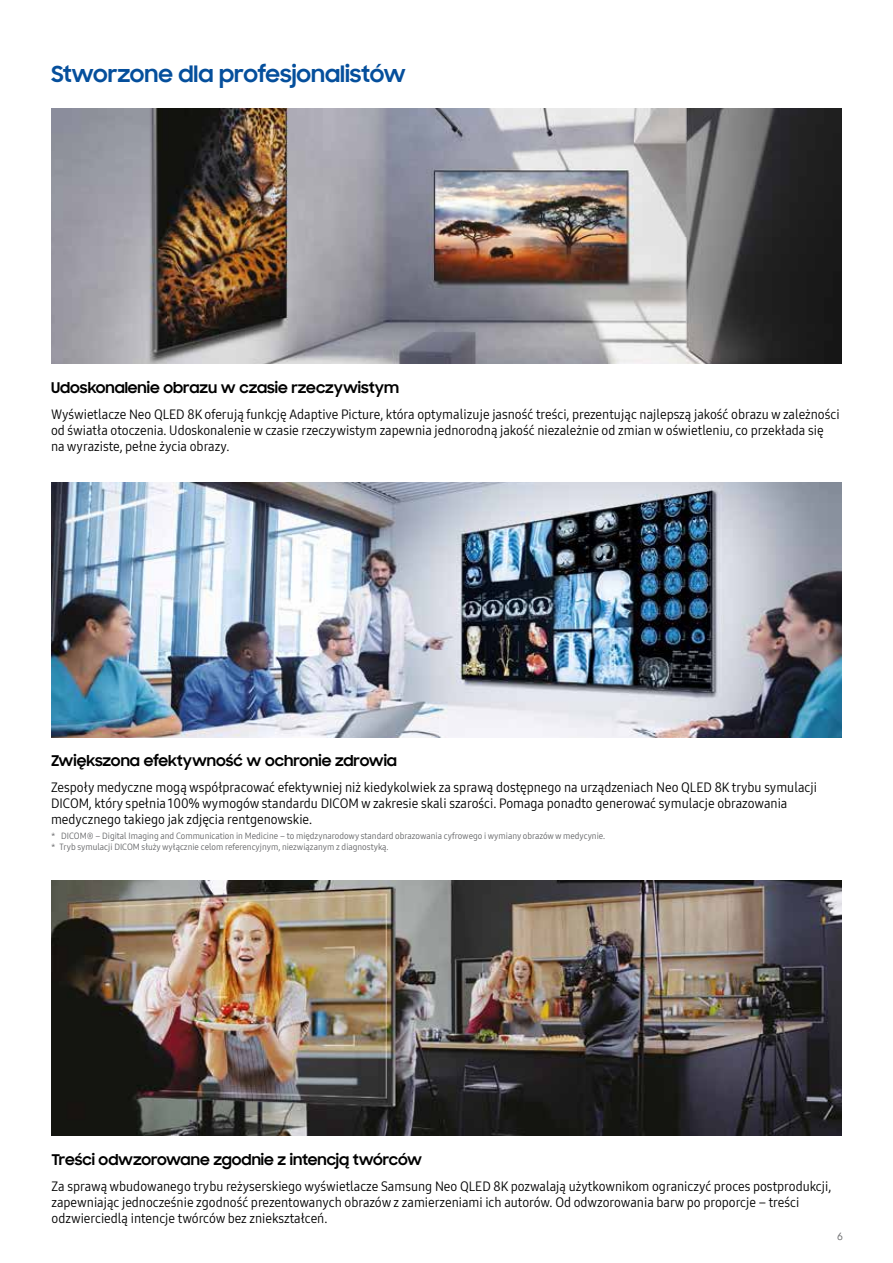
<style>
.page{position:relative;width:893px;height:1263px;background:#fff}
.page>*{position:absolute;margin:0;border:0;box-sizing:border-box;transform-origin:0 0}
.t1{font:700 22.5px "Samsung Sharp Sans";color:#054f9c}
.t2{font:700 15px "Samsung Sharp Sans";color:#000}
.t3{font:13.5px/16.2px "Samsung One 400 C";color:#000}
.t4{font:10.5px "Samsung One 400";color:#636466}
.t5{font:9px/10.8px "Samsung One 400 C";color:#636466}
</style>
<div class="page">
<img style="left:51px;top:880px;width:791px;height:255px">
<img style="left:51px;top:108px;width:791px;height:256px">
<img style="left:51px;top:483px;width:791px;height:255px">
<h1 class="t1" style="left:51px;top:57px;width:356px">Stworzone dla profesjonalistów</h1>
<p class="t2" style="left:51px;top:376px;width:350px">Udoskonalenie obrazu w czasie rzeczywistym</p>
<p class="t3" style="left:51px;top:406px;width:790px">Wyświetlacze Neo QLED 8K oferują funkcję Adaptive Picture, która optymalizuje jasność treści, prezentując najlepszą jakość obrazu w zależności od światła otoczenia. Udoskonalenie w czasie rzeczywistym zapewnia jednorodną jakość niezależnie od zmian w oświetleniu, co przekłada się na wyraziste, pełne życia obrazy.</p>
<p class="t2" style="left:51px;top:749px;width:347px">Zwiększona efektywność w ochronie zdrowia</p>
<p class="t3" style="left:51px;top:779px;width:767px">Zespoły medyczne mogą współpracować efektywniej niż kiedykolwiek za sprawą dostępnego na urządzeniach Neo QLED 8K trybu symulacji<br>DICOM, który spełnia 100% wymogów standardu DICOM w zakresie skali szarości. Pomaga ponadto generować symulacje obrazowania medycznego takiego jak zdjęcia rentgenowskie.</p>
<p class="t5" style="left:51px;top:831px;width:556px">* DICOM® – Digital Imaging and Communication in Medicine – to międzynarodowy standard obrazowania cyfrowego i wymiany obrazóww medycynie. * Tryb symulacji DICOM służywyłącznie celom referencyjnym, niezwiązanym z diagnostyką.</p>
<p class="t2" style="left:52px;top:1148px;width:372px">Treści odwzorowane zgodnie z intencją twórców</p>
<p class="t3" style="left:52px;top:1177px;width:781px">Za sprawą wbudowanego trybu reżyserskiego wyświetlacze Samsung Neo QLED 8K pozwalają użytkownikom ograniczyć proces postprodukcji, zapewniając jednocześnie zgodność prezentowanych obrazów z zamierzeniami ich autorów. Od odwzorowania barw po proporcje – treści odzwierciedlą intencje twórców bez zniekształceń.</p>
<p class="t4" style="left:837px;top:1229px;width:7px">6</p>
</div>
